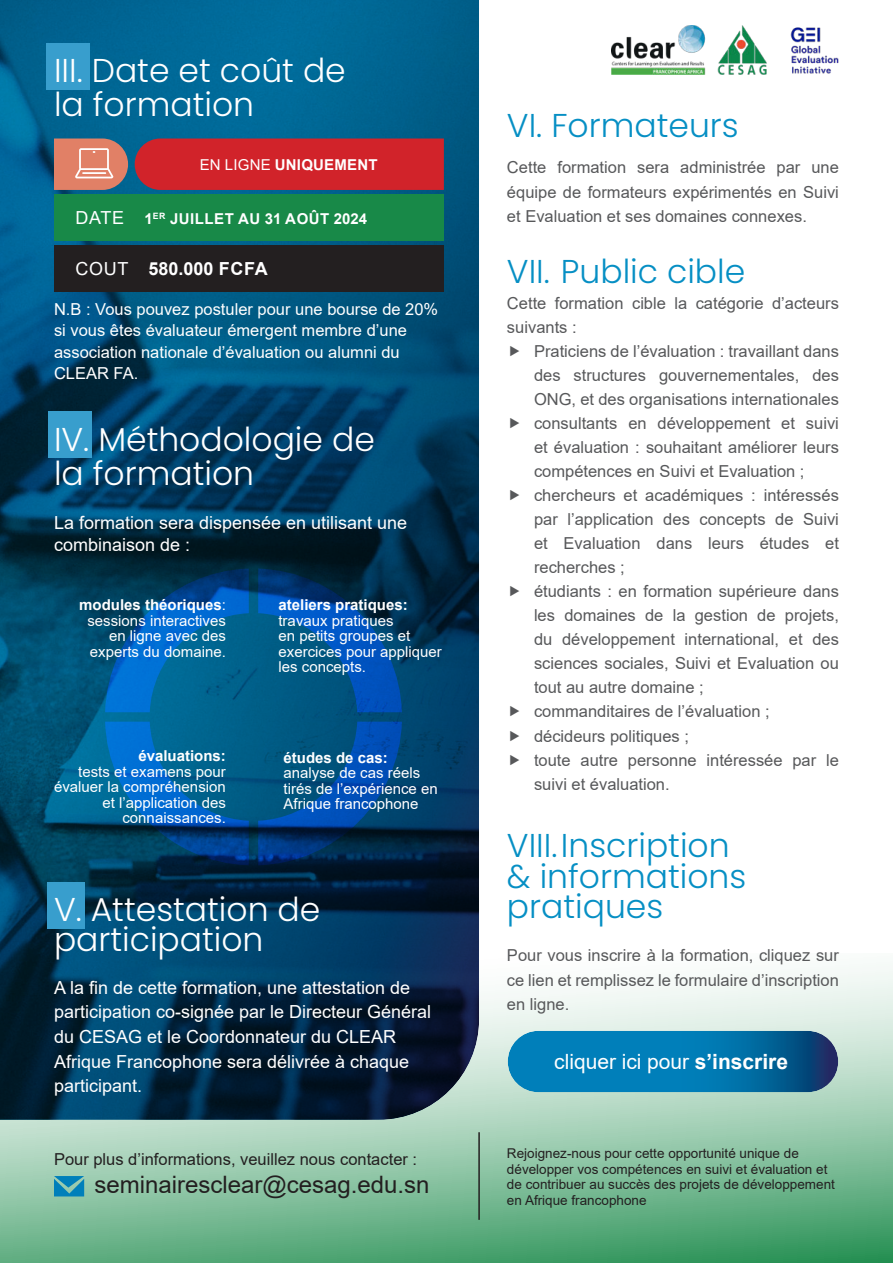
<style>
.page{position:relative;width:893px;height:1263px;background:#fff}
.page>*{position:absolute;margin:0;border:0;box-sizing:border-box;transform-origin:0 0}
.t1{font:300 33px/33.6px "Poppins";color:#fff}
.t2{font:300 33px/30.6px "Poppins";color:#068fc4}
.t3{font:24px "Arial";color:#231f20}
.t4{font:21px "Arial";color:#fff}
.t5{font:18px/24.6px "Arial";color:#fff}
.t6{font:700 18px "Arial";color:#fff}
.t7{font:16.5px/24px "Arial";color:#57585a;text-align:justify}
.t8{font:16.5px/21.6px "Arial";color:#fff}
.t9{font:16.5px "Arial";color:#231f20}
.t10{font:15px/15.5px "Arial";color:#fff;text-align:right}
.t11{font:700 15px "Arial";color:#fff}
.t12{font:700 15px "Arial";letter-spacing:.035em;color:#fff}
.t13{font:13.5px/15.6px "Arial";color:#231f20}
.s1{font-weight:400}
.s2{font-weight:400;font-size:18px}
.s3{font-weight:700}
</style>
<div class="page">
<svg style="left:0;top:969px;width:892px;height:294px;background:#94c8aa"></svg>
<img style="left:0;top:0;width:479px;height:1120px">
<svg style="left:508px;top:1031px;width:330px;height:61px;background:#0171aa"></svg>
<hr style="left:478px;top:1132px;width:2px;height:88px;background:#231f20">
<svg style="left:54px;top:1176px;width:30px;height:20px"></svg>
<div style="left:48px;top:882px;width:37px;height:47px;background:#389ecd"></div>
<div style="left:48px;top:411px;width:43px;height:46px;background:#389ecd"></div>
<div style="left:46px;top:44px;width:44px;height:46px;background:#389ecd"></div>
<svg style="left:105px;top:568px;width:297px;height:297px;background:#00518d"></svg>
<img style="left:611px;top:26px;width:228px;height:48px">
<div style="left:54px;top:194px;width:390px;height:46px;background:#188948"></div>
<div style="left:135px;top:138px;width:309px;height:52px;background:#d1232a"></div>
<div style="left:54px;top:245px;width:390px;height:46px;background:#231f20"></div>
<svg style="left:54px;top:138px;width:74px;height:52px;background:#d08776"></svg>
<h1 class="t1" style="left:54px;top:57px;width:293px">III. Date et coût de la formation</h1>
<p class="t11" style="left:200px;top:159px;width:180px"><span class="s1">EN LIGNE</span> UNIQUEMENT</p>
<p class="t12" style="left:76px;top:213px;width:293px"><span class="s2">DATE</span> 1<sup>ER</sup> JUILLET AU 31 AOÛT 2024</p>
<p class="t6" style="left:76px;top:262px;width:194px"><span class="s1">COUT</span> 580.000 FCFA</p>
<p class="t8" style="left:54px;top:298px;width:386px">N.B : Vous pouvez postuler pour une bourse de 20% si vous êtes évaluateur émergent membre d’une association nationale d’évaluation ou alumni du CLEAR FA.</p>
<h1 class="t1" style="left:54px;top:426px;width:322px">IV. Méthodologie de la formation</h1>
<p class="t5" style="left:54px;top:512px;width:355px;line-height:21.6px">La formation sera dispensée en utilisant une combinaison de :</p>
<p class="t10" style="left:79px;top:599px;width:148px"><span class="s3">modules théoriques</span>: sessions interactives en ligne avec des experts du domaine.</p>
<p class="t11" style="left:278px;top:599px;width:131px">ateliers pratiques:</p>
<p class="t10" style="left:278px;top:613px;width:165px;text-align:left">travaux pratiques<br>en petits groupes et exercices pour appliquer les concepts.</p>
<p class="t11" style="left:138px;top:750px;width:89px">évaluations:</p>
<p class="t10" style="left:54px;top:763px;width:173px">tests et examens pour évaluer la compréhension et l’application des connaissances.</p>
<p class="t11" style="left:283px;top:752px;width:106px">études de cas:</p>
<p class="t10" style="left:283px;top:765px;width:156px;text-align:left">analyse de cas réels tirés de l’expérience en<br>Afrique francophone</p>
<h1 class="t1" style="left:54px;top:897px;width:268px;line-height:30.6px">V. Attestation de participation</h1>
<p class="t5" style="left:54px;top:975px;width:379px">A la fin de cette formation, une attestation de participation co-signée par le Directeur Général du CESAG et le Coordonnateur du CLEAR Afrique Francophone sera délivrée à chaque participant.</p>
<p class="t9" style="left:54px;top:1147px;width:365px">Pour plus d’informations, veuillez nous contacter :</p>
<h2 class="t3" style="left:94px;top:1176px;width:337px">seminairesclear@cesag.edu.sn</h2>
<h1 class="t2" style="left:507px;top:114px;width:233px">VI. Formateurs</h1>
<p class="t7" style="left:507px;top:156px;width:333px;line-height:24.6px">Cette formation sera administrée par une équipe de formateurs expérimentés en Suivi et Evaluation et ses domaines connexes.</p>
<h1 class="t2" style="left:507px;top:259px;width:240px">VII. Public cible</h1>
<p class="t7" style="left:507px;top:291px;width:333px;line-height:24.6px">Cette formation cible la catégorie d’acteurs suivants :</p>
<p class="t7" style="left:534px;top:340px;width:306px;text-align:left">Praticiens de l’évaluation : travaillant dans des structures gouvernementales, des ONG, et des organisations internationales consultants en développement et suivi et évaluation : souhaitant améliorer leurs compétences en Suivi et Evaluation ; chercheurs et académiques : intéressés par l’application des concepts de Suivi et Evaluation dans leurs études et recherches ;<br>étudiants : en formation supérieure dans les domaines de la gestion de projets, du développement international, et des sciences sociales, Suivi et Evaluation ou tout au autre domaine ;<br>commanditaires de l’évaluation ; décideurs politiques ;<br>toute autre personne intéressée par le suivi et évaluation.</p>
<h1 class="t2" style="left:507px;top:833px;width:241px">VIII. Inscription &amp; informations pratiques</h1>
<p class="t7" style="left:507px;top:943px;width:333px;line-height:24.6px">Pour vous inscrire à la formation, cliquez sur ce lien et remplissez le formulaire d’inscription en ligne.</p>
<p class="t4" style="left:554px;top:1047px;width:235px">cliquer ici pour <span class="s3">s’inscrire</span></p>
<p class="t13" style="left:507px;top:1145px;width:329px">Rejoignez-nous pour cette opportunité unique de développer vos compétences en suivi et évaluation et de contribuer au succès des projets de développement en Afrique francophone</p>
</div>
